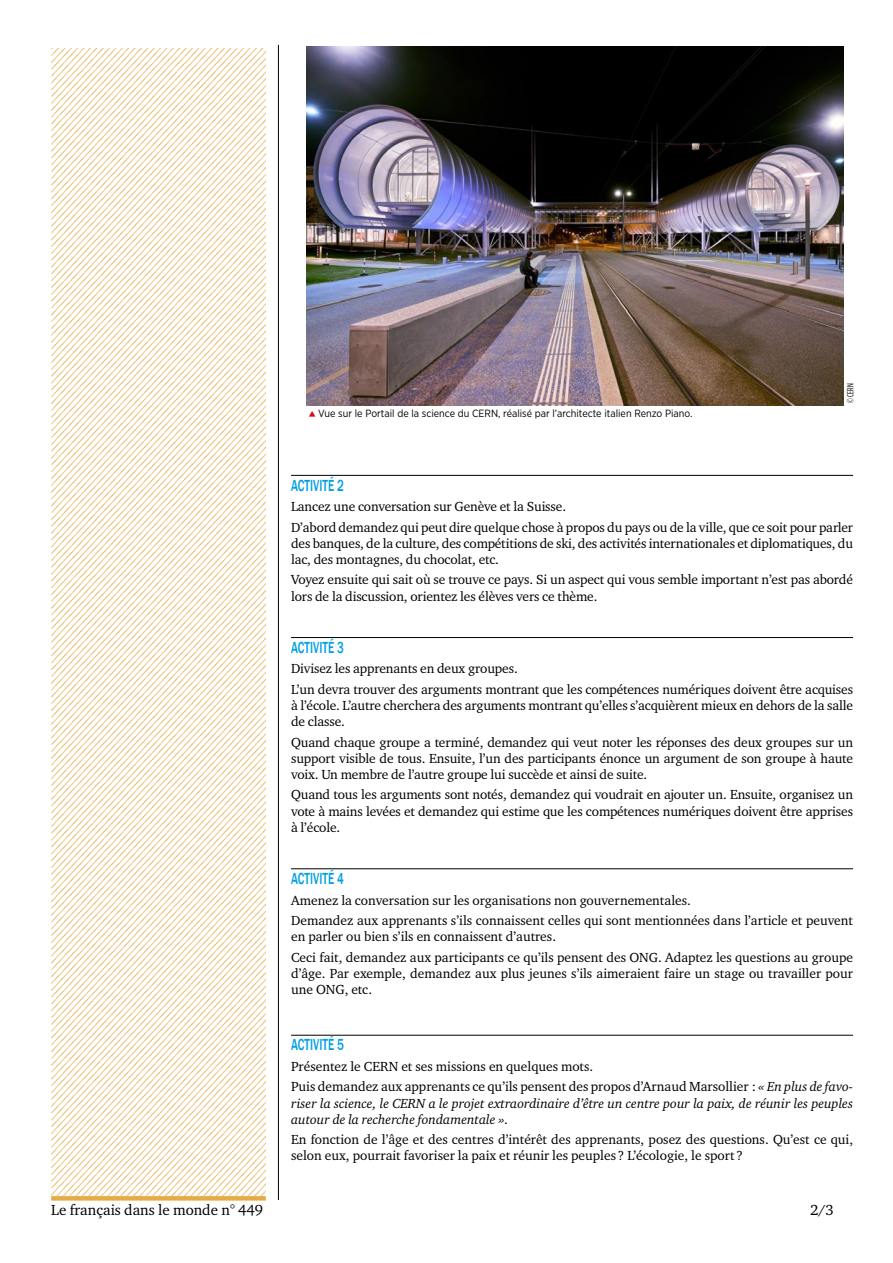
<style>
.page{position:relative;width:893px;height:1263px;background:#fff}
.page>*{position:absolute;margin:0;border:0;box-sizing:border-box;transform-origin:0 0}
.t1{font:500 16.5px "Franklin Gothic";color:#009fe3;scale:.7 1}
.t2{font:15px "Charter ITC Std";color:#000}
.t3{font:13.5px/16.2px "Charter ITC Std";letter-spacing:-.01em;color:#000}
.t4{font:italic 13.5px/16.2px "Charter ITC Std";color:#000}
.t5{font:10.5px "Gotham Narrow";color:#000}
.t6{font:9px "Gotham Condensed";color:#000}
.s1{font-style:italic}
.s2{font-style:normal}
</style>
<div class="page">
<hr style="left:278px;top:45px;width:1px;height:1155px;background:#000">
<svg style="left:51px;top:1196px;width:215px;height:4px"></svg>
<img style="left:51px;top:48px;width:215px;height:1147px">
<hr style="left:291px;top:475px;width:562px;height:1px;background:#000">
<hr style="left:291px;top:637px;width:562px;height:1px;background:#000">
<hr style="left:291px;top:868px;width:562px;height:1px;background:#000">
<hr style="left:291px;top:1035px;width:562px;height:1px;background:#000">
<img style="left:307px;top:47px;width:537px;height:358px">
<svg style="left:309px;top:411px;width:6px;height:6px"></svg>
<p class="t5" style="left:318px;top:406px;width:376px">Vue sur le Portail de la science du CERN, réalisé par l’architecte italien Renzo Piano.</p>
<p class="t6" style="left:845px;top:403px;width:21px;rotate:-90deg">© CERN</p>
<p class="t1" style="left:291px;top:475px;width:77px">ACTIVITÉ 2</p>
<p class="t3" style="left:291px;top:496px;width:563px;line-height:20.4px">Lancez une conversation sur Genève et la Suisse.<br>D’abord demandez qui peut dire quelque chose à propos du pays ou de la ville, que ce soit pour parler</p>
<p class="t3" style="left:291px;top:535px;width:563px">des banques, de la culture, des compétitions de ski, des activités internationales et diplomatiques, du lac, des montagnes, du chocolat, etc.</p>
<p class="t3" style="left:291px;top:571px;width:563px">Voyez ensuite qui sait où se trouve ce pays. Si un aspect qui vous semble important n’est pas abordé lors de la discussion, orientez les élèves vers ce thème.</p>
<p class="t1" style="left:291px;top:637px;width:77px">ACTIVITÉ 3</p>
<p class="t3" style="left:291px;top:658px;width:563px;line-height:20.4px">Divisez les apprenants en deux groupes.<br>L’un devra trouver des arguments montrant que les compétences numériques doivent être acquises</p>
<p class="t3" style="left:291px;top:697px;width:563px">à l’école. L’autre cherchera des arguments montrant qu’elles s’acquièrent mieux en dehors de la salle de classe.</p>
<p class="t3" style="left:291px;top:734px;width:564px;text-align:justify">Quand chaque groupe a terminé, demandez qui veut noter les réponses des deux groupes sur un support visible de tous. Ensuite, l’un des participants énonce un argument de son groupe à haute voix. Un membre de l’autre groupe lui succède et ainsi de suite.</p>
<p class="t3" style="left:291px;top:786px;width:564px;text-align:justify">Quand tous les arguments sont notés, demandez qui voudrait en ajouter un. Ensuite, organisez un vote à mains levées et demandez qui estime que les compétences numériques doivent être apprises à l’école.</p>
<p class="t1" style="left:291px;top:868px;width:77px">ACTIVITÉ 4</p>
<p class="t3" style="left:291px;top:889px;width:563px;line-height:20.4px">Amenez la conversation sur les organisations non gouvernementales.<br>Demandez aux apprenants s’ils connaissent celles qui sont mentionnées dans l’article et peuvent</p>
<p class="t3" style="left:291px;top:926px;width:563px;line-height:20.4px">en parler ou bien s’ils en connaissent d’autres.<br>Ceci fait, demandez aux participants ce qu’ils pensent des ONG. Adaptez les questions au groupe</p>
<p class="t3" style="left:291px;top:965px;width:563px">d’âge. Par exemple, demandez aux plus jeunes s’ils aimeraient faire un stage ou travailler pour une ONG, etc.</p>
<p class="t1" style="left:291px;top:1035px;width:77px">ACTIVITÉ 5</p>
<p class="t3" style="left:291px;top:1056px;width:563px;line-height:20.4px">Présentez le CERN et ses missions en quelques mots.<br>Puis demandez aux apprenants ce qu’ils pensent des propos d’Arnaud Marsollier : <span class="s1">« En plus de favo-</span></p>
<p class="t4" style="left:291px;top:1095px;width:563px">riser la science, le CERN a le projet extraordinaire d’être un centre pour la paix, de réunir les peuples autour de la recherche fondamentale »<span class="s2">.</span></p>
<p class="t3" style="left:291px;top:1131px;width:563px">En fonction de l’âge et des centres d’intérêt des apprenants, posez des questions. Qu’est ce qui, selon eux, pourrait favoriser la paix et réunir les peuples ? L’écologie, le sport ?</p>
<p class="t2" style="left:51px;top:1201px;width:214px">Le français dans le monde n° 449</p>
<p class="t2" style="left:810px;top:1200px;width:25px">2/3</p>
</div>
